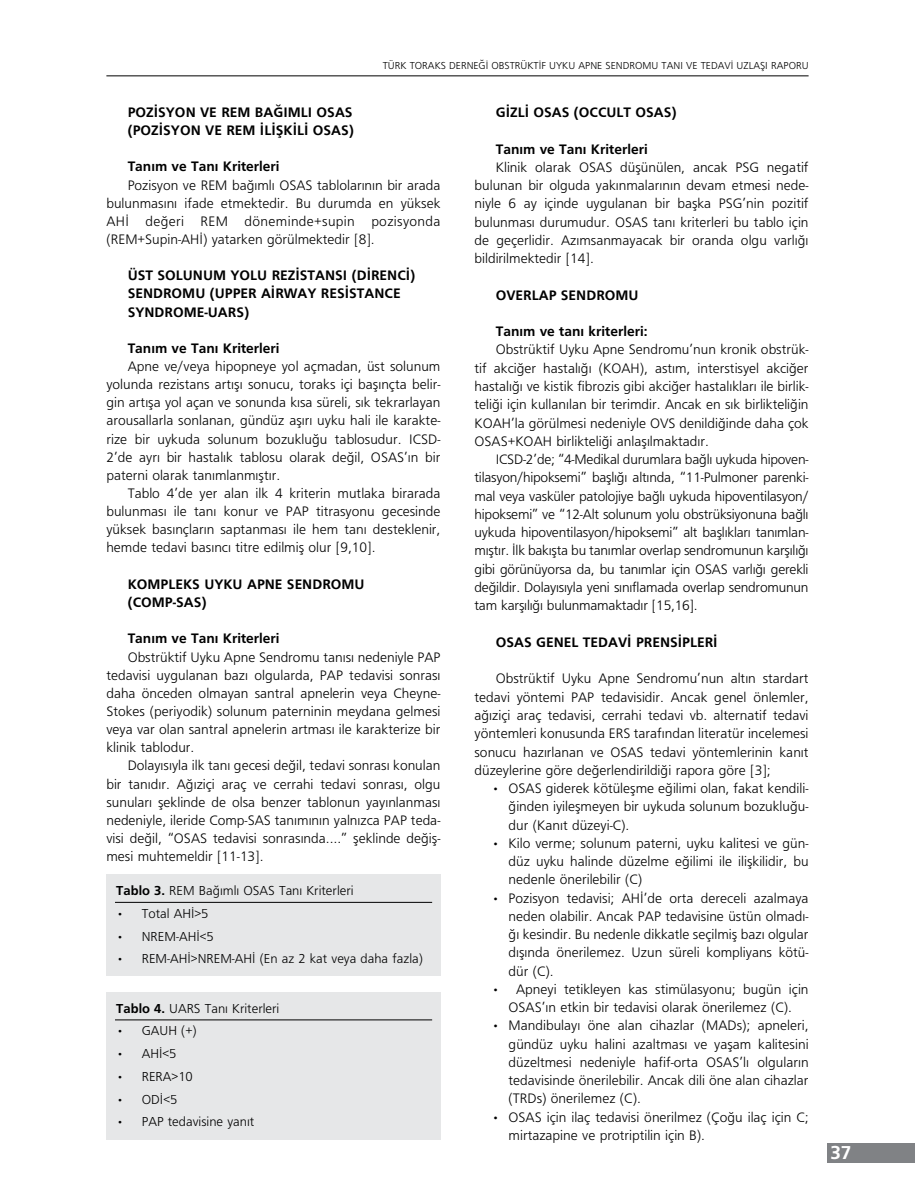
<style>
.page{position:relative;width:915px;height:1191px;background:#fff}
.page>*{position:absolute;margin:0;border:0;box-sizing:border-box;transform-origin:0 0}
.t1{font:19.5px "Gill Sans Boldpcw";color:#fff}
.t2{font:14.25px/18.3px "Gill Sans Lightpcw";color:#000;text-align:justify}
.t3{font:14.25px/18.1px "Gill Sans Boldpcw";color:#000}
.t4{font:13.5px "Gill Sans Lightpcw";color:#000}
.t5{font:10.5px "Gill Sans Lightpcw";color:#000}
.s1{font-family:"Gill Sans Boldpcw"}
</style>
<div class="page">
<hr style="left:106px;top:76px;width:702px;height:1px;background:#000">
<div style="left:826px;top:1143px;width:88px;height:19px;background:#808285"></div>
<div style="left:106px;top:874px;width:334px;height:102px;background:#e6e7e8"></div>
<hr style="left:115px;top:902px;width:317px;height:1px;background:#000">
<div style="left:106px;top:992px;width:334px;height:148px;background:#e6e7e8"></div>
<hr style="left:115px;top:1019px;width:317px;height:1px;background:#000">
<p class="t5" style="left:382px;top:59px;width:427px">TÜRK TORAKS DERNEĞİ OBSTRÜKTİF UYKU APNE SENDROMU TANI VE TEDAVİ UZLAŞI RAPORU</p>
<p class="t3" style="left:128px;top:103px;width:228px">POZİSYON VE REM BAĞIMLI OSAS (POZİSYON VE REM İLİŞKİLİ OSAS)</p>
<p class="t3" style="left:128px;top:157px;width:153px">Tanım ve Tanı Kriterleri</p>
<p class="t2" style="left:106px;top:175px;width:335px;text-indent:21px">Pozisyon ve REM bağımlı OSAS tablolarının bir arada bulunmasını ifade etmektedir. Bu durumda en yüksek AHİ değeri REM döneminde+supin pozisyonda (REM+Supin-AHİ) yatarken görülmektedir [8].</p>
<p class="t3" style="left:128px;top:266px;width:289px">ÜST SOLUNUM YOLU REZİSTANSI (DİRENCİ)<br>SENDROMU (UPPER AİRWAY RESİSTANCE<br>SYNDROME-UARS)</p>
<p class="t3" style="left:128px;top:339px;width:153px">Tanım ve Tanı Kriterleri</p>
<p class="t2" style="left:106px;top:357px;width:335px;text-indent:21px">Apne ve/veya hipopneye yol açmadan, üst solunum yolunda rezistans artışı sonucu, toraks içi başınçta belir&shy;gin artışa yol açan ve sonunda kısa süreli, sık tekrarlayan arousallarla sonlanan, gündüz aşırı uyku hali ile karakte&shy;rize bir uykuda solunum bozukluğu tablosudur. ICSD-2’de ayrı bir hastalık tablosu olarak değil, OSAS’ın bir paterni olarak tanımlanmıştır.</p>
<p class="t2" style="left:106px;top:484px;width:335px;text-indent:21px">Tablo 4’de yer alan ilk 4 kriterin mutlaka birarada bulunması ile tanı konur ve PAP titrasyonu gecesinde yüksek basınçların saptanması ile hem tanı desteklenir, hemde tedavi basıncı titre edilmiş olur [9,10].</p>
<p class="t3" style="left:128px;top:574px;width:238px">KOMPLEKS UYKU APNE SENDROMU (COMP-SAS)</p>
<p class="t3" style="left:128px;top:629px;width:153px">Tanım ve Tanı Kriterleri</p>
<p class="t2" style="left:106px;top:647px;width:335px;text-indent:21px">Obstrüktif Uyku Apne Sendromu tanısı nedeniyle PAP tedavisi uygulanan bazı olgularda, PAP tedavisi sonrası daha önceden olmayan santral apnelerin veya Cheyne-Stokes (periyodik) solunum paterninin meydana gelmesi veya var olan santral apnelerin artması ile karakterize bir klinik tablodur.</p>
<p class="t2" style="left:106px;top:756px;width:335px;text-indent:21px">Dolayısıyla ilk tanı gecesi değil, tedavi sonrası konulan bir tanıdır. Ağıziçi araç ve cerrahi tedavi sonrası, olgu sunuları şeklinde de olsa benzer tablonun yayınlanması nedeniyle, ileride Comp-SAS tanımının yalnızca PAP teda&shy;visi değil, “OSAS tedavisi sonrasında.…” şeklinde değiş&shy;mesi muhtemeldir [11-13].</p>
<p class="t4" style="left:116px;top:882px;width:239px"><span class="s1">Tablo 3.</span> REM Bağımlı OSAS Tanı Kriterleri</p>
<p class="t4" style="left:116px;top:905px;width:94px">• Total AHİ&gt;5</p>
<p class="t4" style="left:116px;top:928px;width:99px">• NREM-AHİ&lt;5</p>
<p class="t4" style="left:116px;top:951px;width:308px">• REM-AHİ&gt;NREM-AHİ (En az 2 kat veya daha fazla)</p>
<p class="t4" style="left:116px;top:1000px;width:165px"><span class="s1">Tablo 4.</span> UARS Tanı Kriterleri</p>
<p class="t4" style="left:116px;top:1023px;width:82px">• GAUH (+)</p>
<p class="t4" style="left:116px;top:1045px;width:62px">• AHİ&lt;5</p>
<p class="t4" style="left:116px;top:1068px;width:78px">• RERA&gt;10</p>
<p class="t4" style="left:116px;top:1091px;width:63px">• ODİ&lt;5</p>
<p class="t4" style="left:116px;top:1114px;width:139px">• PAP tedavisine yanıt</p>
<p class="t3" style="left:495px;top:103px;width:182px">GİZLİ OSAS (OCCULT OSAS)</p>
<p class="t3" style="left:495px;top:139px;width:153px">Tanım ve Tanı Kriterleri</p>
<p class="t2" style="left:474px;top:158px;width:335px;text-indent:21px">Klinik olarak OSAS düşünülen, ancak PSG negatif bulunan bir olguda yakınmalarının devam etmesi nede&shy;niyle 6 ay içinde uygulanan bir başka PSG’nin pozitif bulunması durumudur. OSAS tanı kriterleri bu tablo için de geçerlidir. Azımsanmayacak bir oranda olgu varlığı bildirilmektedir [14].</p>
<p class="t3" style="left:495px;top:285px;width:144px">OVERLAP SENDROMU</p>
<p class="t3" style="left:495px;top:322px;width:153px">Tanım ve tanı kriterleri:</p>
<p class="t2" style="left:474px;top:340px;width:335px;text-indent:21px">Obstrüktif Uyku Apne Sendromu’nun kronik obstrük&shy;tif akciğer hastalığı (KOAH), astım, interstisyel akciğer hastalığı ve kistik fibrozis gibi akciğer hastalıkları ile birlik&shy;teliği için kullanılan bir terimdir. Ancak en sık birlikteliğin KOAH’la görülmesi nedeniyle OVS denildiğinde daha çok OSAS+KOAH birlikteliği anlaşılmaktadır.</p>
<p class="t2" style="left:474px;top:450px;width:335px;text-indent:21px">ICSD-2’de; “4-Medikal durumlara bağlı uykuda hipoven&shy;tilasyon/hipoksemi” başlığı altında, “11-Pulmoner parenki&shy;mal veya vasküler patolojiye bağlı uykuda hipoventilasyon/ hipoksemi” ve “12-Alt solunum yolu obstrüksiyonuna bağlı uykuda hipoventilasyon/hipoksemi” alt başlıkları tanımlan&shy;mıştır. İlk bakışta bu tanımlar overlap sendromunun karşılığı gibi görünüyorsa da, bu tanımlar için OSAS varlığı gerekli değildir. Dolayısıyla yeni sınıflamada overlap sendromunun tam karşılığı bulunmamaktadır [15,16].</p>
<p class="t3" style="left:495px;top:632px;width:223px">OSAS GENEL TEDAVİ PRENSİPLERİ</p>
<p class="t2" style="left:474px;top:669px;width:335px;text-indent:21px">Obstrüktif Uyku Apne Sendromu’nun altın stardart tedavi yöntemi PAP tedavisidir. Ancak genel önlemler, ağıziçi araç tedavisi, cerrahi tedavi vb. alternatif tedavi yöntemleri konusunda ERS tarafından literatür incelemesi sonucu hazırlanan ve OSAS tedavi yöntemlerinin kanıt düzeylerine göre değerlendirildiği rapora göre [3];</p>
<p class="t2" style="left:508px;top:779px;width:301px;text-indent:-17px">• OSAS giderek kötüleşme eğilimi olan, fakat kendili&shy;ğinden iyileşmeyen bir uykuda solunum bozukluğu&shy;dur (Kanıt düzeyi-C).</p>
<p class="t2" style="left:508px;top:833px;width:301px;text-indent:-17px">• Kilo verme; solunum paterni, uyku kalitesi ve gün&shy;düz uyku halinde düzelme eğilimi ile ilişkilidir, bu nedenle önerilebilir (C)</p>
<p class="t2" style="left:508px;top:888px;width:301px;text-indent:-17px">• Pozisyon tedavisi; AHİ’de orta dereceli azalmaya neden olabilir. Ancak PAP tedavisine üstün olmadı&shy;ğı kesindir. Bu nedenle dikkatle seçilmiş bazı olgular dışında önerilemez. Uzun süreli kompliyans kötü&shy;dür (C).</p>
<p class="t2" style="left:491px;top:979px;width:318px;text-align:center">• Apneyi tetikleyen kas stimülasyonu; bugün için<br>OSAS’ın etkin bir tedavisi olarak önerilemez (C).</p>
<p class="t2" style="left:508px;top:1016px;width:301px;text-indent:-17px">• Mandibulayı öne alan cihazlar (MADs); apneleri, gündüz uyku halini azaltması ve yaşam kalitesini düzeltmesi nedeniyle hafif-orta OSAS’lı olguların tedavisinde önerilebilir. Ancak dili öne alan cihazlar (TRDs) önerilemez (C).</p>
<p class="t2" style="left:508px;top:1107px;width:301px;text-indent:-17px">• OSAS için ilaç tedavisi önerilmez (Çoğu ilaç için C; mirtazapine ve protriptilin için B).</p>
<h1 class="t1" style="left:830px;top:1141px;width:22px">37</h1>
</div>
